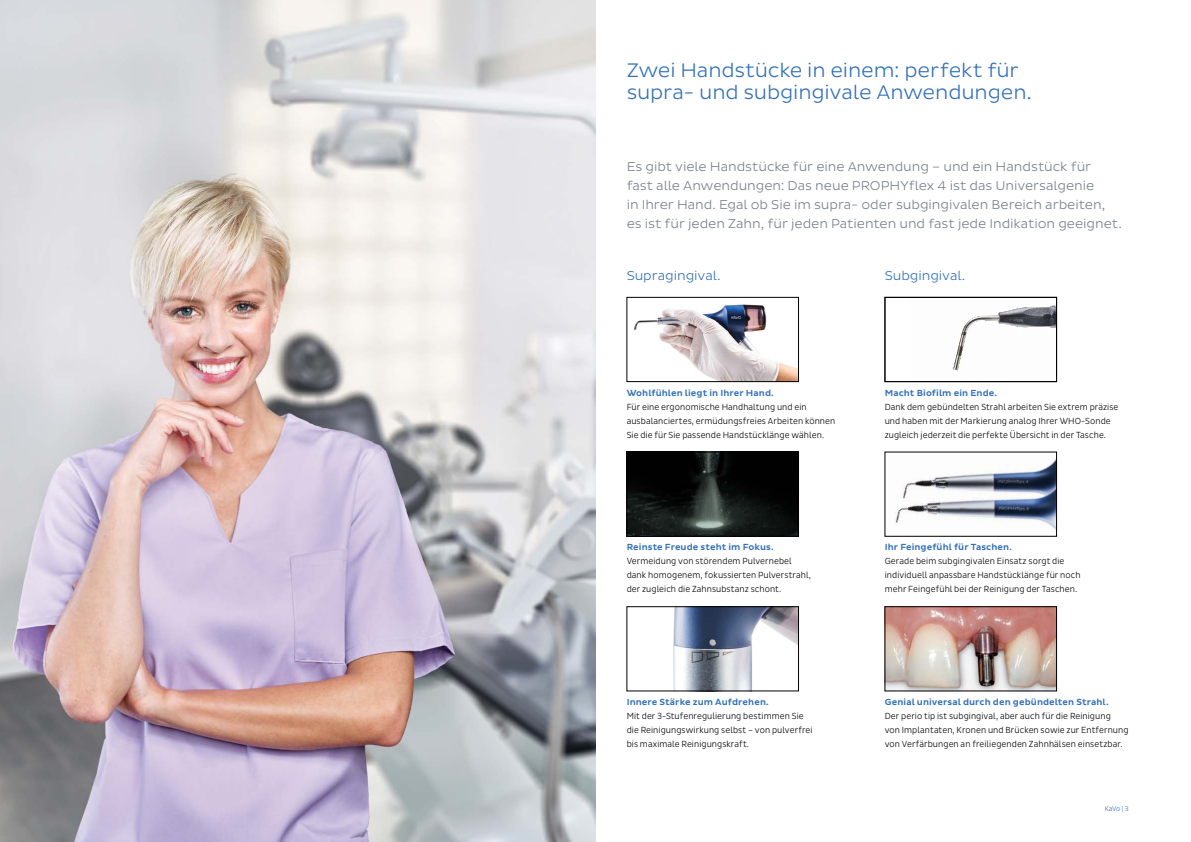
<style>
.page{position:relative;width:1191px;height:842px;background:#fff}
.page>*{position:absolute;margin:0;border:0;box-sizing:border-box;transform-origin:0 0}
.t1{font:300 20px/22px "Pluto Sans";letter-spacing:-.01em;color:#3170b8}
.t2{font:300 13px/19px "Pluto Sans";letter-spacing:-.005em;color:#757d8a}
.t3{font:300 13px "Pluto Sans";letter-spacing:-.005em;color:#3170b8}
.t4{font:300 9px/14px "Pluto Sans Cond";letter-spacing:.01em;color:#000}
.t5{font:500 9px "Pluto Sans";letter-spacing:.01em;color:#3170b8}
.t6{font:300 7px "Pluto Sans Cond";color:#3170b8}
</style>
<div class="page">
<img style="left:634px;top:304px;width:162px;height:76px">
<div style="left:626px;top:297px;width:172px;height:85px;border:1px solid #000"></div>
<img style="left:628px;top:454px;width:168px;height:80px">
<div style="left:626px;top:452px;width:172px;height:84px;border:1px solid #000"></div>
<img style="left:673px;top:608px;width:123px;height:81px">
<div style="left:626px;top:606px;width:172px;height:85px;border:1px solid #000"></div>
<img style="left:895px;top:462px;width:159px;height:67px">
<img style="left:886px;top:608px;width:168px;height:81px">
<div style="left:884px;top:606px;width:172px;height:85px;border:1px solid #000"></div>
<img style="left:0;top:0;width:595px;height:842px">
<img style="left:952px;top:305px;width:102px;height:66px">
<div style="left:884px;top:297px;width:172px;height:85px;border:1px solid #000"></div>
<h1 class="t1" style="left:626px;top:60px;width:407px">Zwei Handstücke in einem: perfekt für supra- und subgingivale Anwendungen.</h1>
<p class="t2" style="left:626px;top:158px;width:496px">Es gibt viele Handstücke für eine Anwendung – und ein Handstück für<br>fast alle Anwendungen: Das neue PROPHYflex 4 ist das Universalgenie<br>in Ihrer Hand. Egal ob Sie im supra- oder subgingivalen Bereich arbeiten, es ist für jeden Zahn, für jeden Patienten und fast jede Indikation geeignet.</p>
<h2 class="t3" style="left:626px;top:269px;width:95px">Supragingival.</h2>
<h2 class="t3" style="left:884px;top:269px;width:82px">Subgingival.</h2>
<p class="t5" style="left:626px;top:387px;width:149px">Wohlfühlen liegt in Ihrer Hand.</p>
<p class="t4" style="left:626px;top:400px;width:210px">Für eine ergonomische Handhaltung und ein ausbalanciertes, ermüdungsfreies Arbeiten können<br>Sie die für Sie passende Handstücklänge wählen.</p>
<p class="t5" style="left:626px;top:542px;width:149px">Reinste Freude steht im Fokus.</p>
<p class="t4" style="left:626px;top:554px;width:186px">Vermeidung von störendem Pulvernebel dank homogenem, fokussierten Pulverstrahl, der zugleich die Zahnsubstanz schont.</p>
<p class="t5" style="left:626px;top:697px;width:144px">Innere Stärke zum Aufdrehen.</p>
<p class="t4" style="left:626px;top:709px;width:187px">Mit der 3-Stufenregulierung bestimmen Sie die Reinigungswirkung selbst – von pulverfrei bis maximale Reinigungskraft.</p>
<p class="t5" style="left:884px;top:387px;width:114px">Macht Biofilm ein Ende.</p>
<p class="t4" style="left:884px;top:400px;width:235px">Dank dem gebündelten Strahl arbeiten Sie extrem präzise und haben mit der Markierung analog Ihrer WHO-Sonde zugleich jederzeit die perfekte Übersicht in der Tasche.</p>
<p class="t5" style="left:884px;top:542px;width:129px">Ihr Feingefühl für Taschen.</p>
<p class="t4" style="left:884px;top:554px;width:197px">Gerade beim subgingivalen Einsatz sorgt die individuell anpassbare Handstücklänge für noch mehr Feingefühl bei der Reinigung der Taschen.</p>
<p class="t5" style="left:884px;top:697px;width:225px">Genial universal durch den gebündelten Strahl.</p>
<p class="t4" style="left:884px;top:709px;width:245px">Der perio tip ist subgingival, aber auch für die Reinigung<br>von Implantaten, Kronen und Brücken sowie zur Entfernung von Verfärbungen an freiliegenden Zahnhälsen einsetzbar.</p>
<p class="t6" style="left:1104px;top:804px;width:25px">KaVo | 3</p>
</div>
